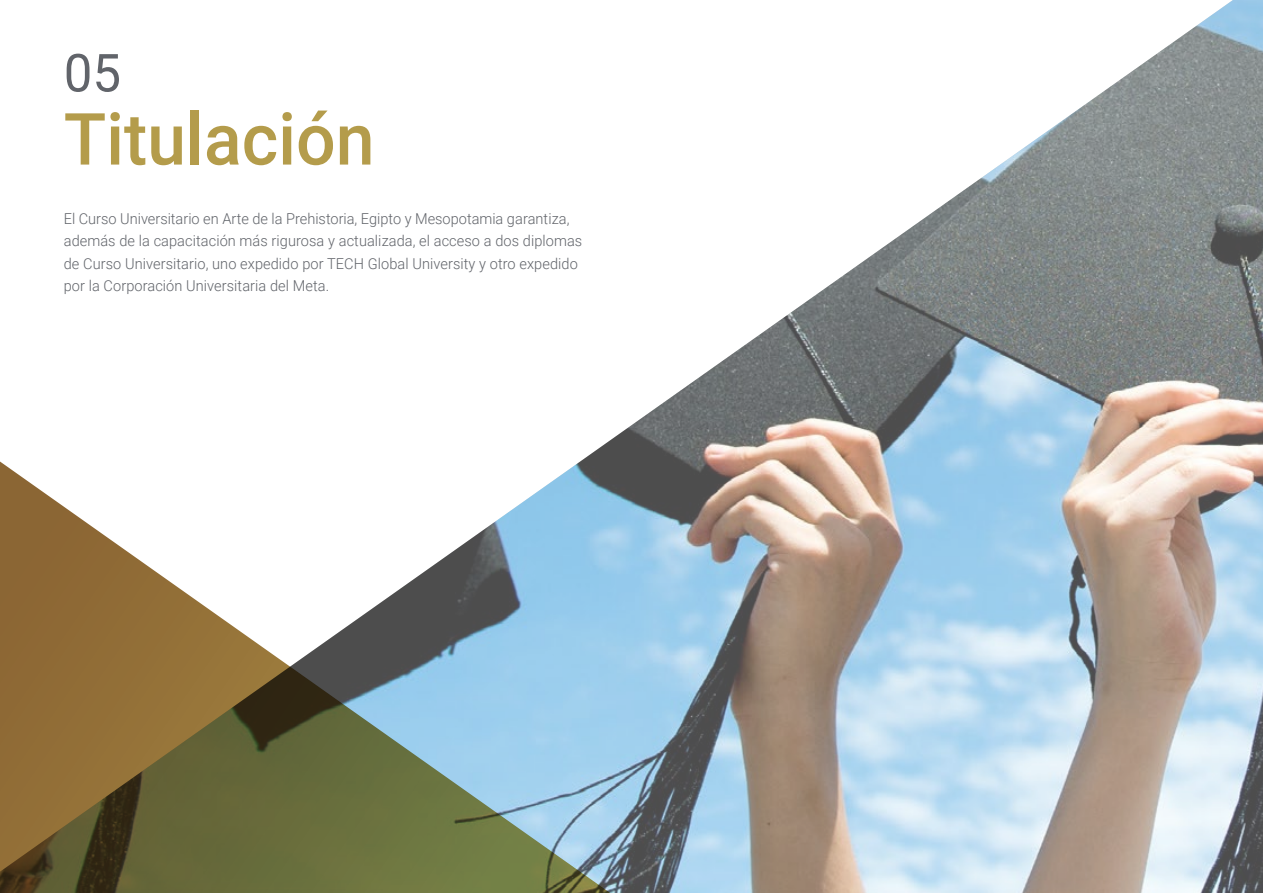
<style>
.page{position:relative;width:1263px;height:893px;background:#fff}
.page>*{position:absolute;margin:0;border:0;box-sizing:border-box;transform-origin:0 0}
.t1{font:500 72px "Roboto";color:#b49c4b}
.t2{font:52.5px "Roboto";color:#61646a}
.t3{font:300 15px/22.5px "Roboto";letter-spacing:.005em;color:#61646a}
</style>
<div class="page">
<img style="left:602px;top:0;width:661px;height:893px">
<svg style="left:0;top:446px;width:640px;height:447px"></svg>
<h2 class="t2" style="left:64px;top:36px;width:59px">05</h2>
<h1 class="t1" style="left:64px;top:89px;width:312px">Titulación</h1>
<p class="t3" style="left:64px;top:207px;width:520px">El Curso Universitario en Arte de la Prehistoria, Egipto y Mesopotamia garantiza, además de la capacitación más rigurosa y actualizada, el acceso a dos diplomas de Curso Universitario, uno expedido por TECH Global University y otro expedido por la Corporación Universitaria del Meta.</p>
</div>
